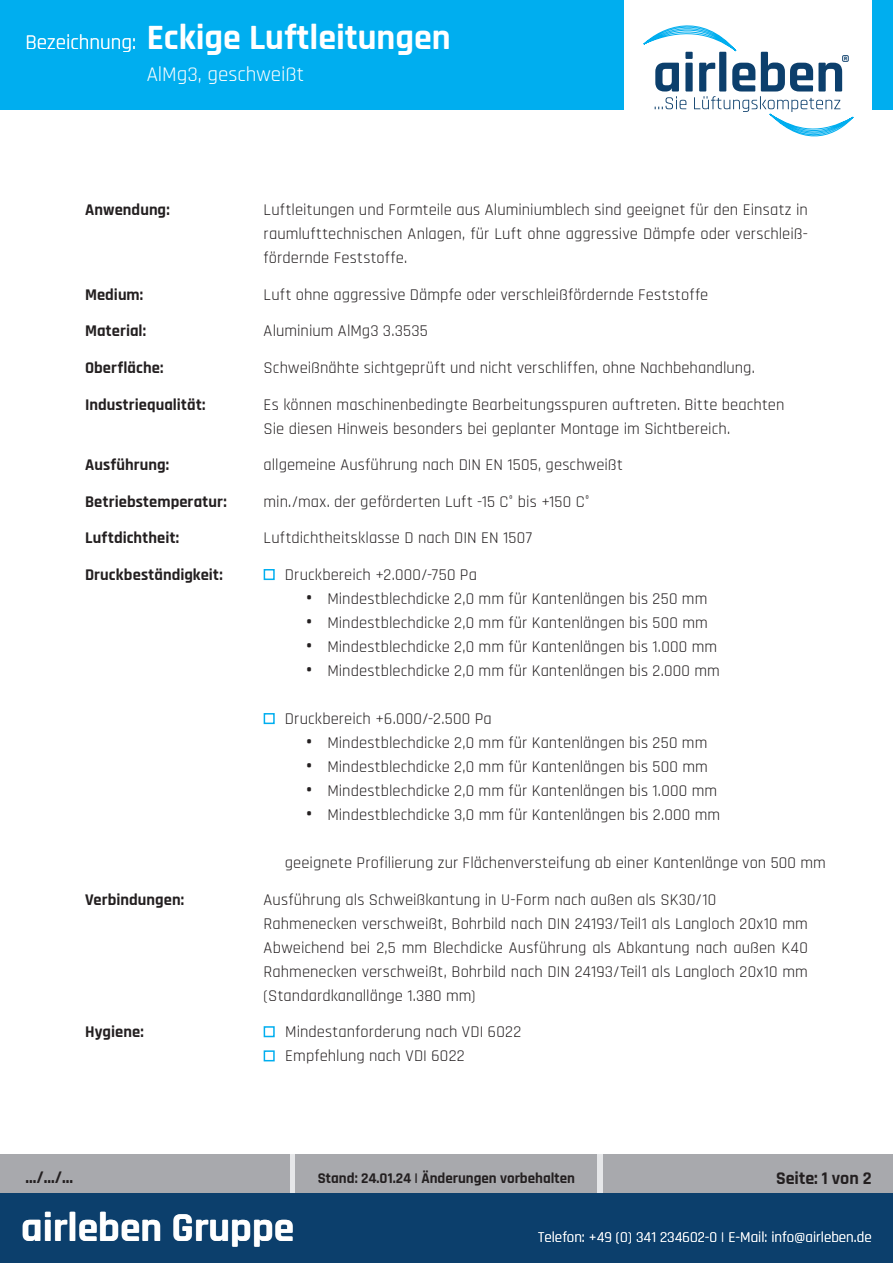
<style>
.page{position:relative;width:893px;height:1263px;background:#fff}
.page>*{position:absolute;margin:0;border:0;box-sizing:border-box;transform-origin:0 0}
.t1{font:700 41.55px "Rajdhani";color:#fff}
.t2{font:700 36px "Rajdhani";color:#fff}
.t3{font:21px "Rajdhani";color:#fff}
.t4{font:700 18px "Rajdhani";color:#231f20}
.t5{font:16.5px/24px "Rajdhani";letter-spacing:.005em;color:#231f20;text-align:justify}
.t6{font:700 16.5px "Rajdhani";letter-spacing:.005em;color:#231f20}
.t7{font:15px "Rajdhani";color:#fff}
.t8{font:700 15px "Rajdhani";color:#231f20}
.s1{font-weight:700;font-size:21px}
</style>
<div class="page">
<div style="left:0;top:0;width:893px;height:109px;background:#00aeef"></div>
<div style="left:625px;top:0;width:247px;height:149px;background:#fff"></div>
<svg style="left:643px;top:26px;width:210px;height:110px"></svg>
<div style="left:0;top:1193px;width:893px;height:70px;background:#0c3f6c"></div>
<div style="left:604px;top:1154px;width:289px;height:39px;background:#a8a9ad"></div>
<div style="left:296px;top:1154px;width:301px;height:39px;background:#a8a9ad"></div>
<div style="left:0;top:1154px;width:289px;height:39px;background:#a8a9ad"></div>
<div style="left:264px;top:569px;width:11px;height:11px;background:#fff;border:2px solid #00aeef"></div>
<div style="left:264px;top:713px;width:11px;height:11px;background:#fff;border:2px solid #00aeef"></div>
<div style="left:264px;top:1026px;width:11px;height:11px;background:#fff;border:2px solid #00aeef"></div>
<div style="left:264px;top:1050px;width:11px;height:11px;background:#fff;border:2px solid #00aeef"></div>
<p class="t3" style="left:26px;top:31px;width:112px">Bezeichnung:</p>
<p class="t2" style="left:147px;top:16px;width:305px">Eckige Luftleitungen</p>
<p class="t3" style="left:147px;top:62px;width:159px">AlMg3, geschweißt</p>
<p class="t6" style="left:85px;top:200px;width:86px">Anwendung:</p>
<p class="t6" style="left:85px;top:284px;width:60px">Medium:</p>
<p class="t6" style="left:85px;top:321px;width:63px">Material:</p>
<p class="t6" style="left:85px;top:358px;width:80px">Oberfläche:</p>
<p class="t6" style="left:85px;top:394px;width:122px">Industriequalität:</p>
<p class="t6" style="left:85px;top:455px;width:86px">Ausführung:</p>
<p class="t6" style="left:85px;top:491px;width:143px">Betriebstemperatur:</p>
<p class="t6" style="left:85px;top:528px;width:96px">Luftdichtheit:</p>
<p class="t6" style="left:85px;top:565px;width:139px">Druckbeständigkeit:</p>
<p class="t6" style="left:85px;top:889px;width:101px">Verbindungen:</p>
<p class="t6" style="left:85px;top:1022px;width:60px">Hygiene:</p>
<p class="t5" style="left:264px;top:198px;width:546px">Luftleitungen und Formteile aus Aluminiumblech sind geeignet für den Einsatz in raumlufttechnischen Anlagen, für Luft ohne aggressive Dämpfe oder verschleiß&shy;fördernde Feststoffe.</p>
<p class="t5" style="left:264px;top:283px;width:446px">Luft ohne aggressive Dämpfe oder verschleißfördernde Feststoffe</p>
<p class="t5" style="left:264px;top:320px;width:166px">Aluminium AlMg3 3.3535</p>
<p class="t5" style="left:264px;top:356px;width:493px">Schweißnähte sichtgeprüft und nicht verschliffen, ohne Nachbehandlung.</p>
<p class="t5" style="left:264px;top:393px;width:522px">Es können maschinenbedingte Bearbeitungsspuren auftreten. Bitte beachten<br>Sie diesen Hinweis besonders bei geplanter Montage im Sichtbereich.</p>
<p class="t5" style="left:264px;top:453px;width:361px">allgemeine Ausführung nach DIN EN 1505, geschweißt</p>
<p class="t5" style="left:264px;top:490px;width:328px">min./max. der geförderten Luft -15 C° bis +150 C°</p>
<p class="t5" style="left:264px;top:527px;width:270px">Luftdichtheitsklasse D nach DIN EN 1507</p>
<p class="t5" style="left:285px;top:563px;width:194px">Druckbereich +2.000/-750 Pa</p>
<p class="t5" style="left:306px;top:587px;width:403px"><span class="s1">•</span> Mindestblechdicke 2,0 mm für Kantenlängen bis 250 mm</p>
<p class="t5" style="left:306px;top:611px;width:403px"><span class="s1">•</span> Mindestblechdicke 2,0 mm für Kantenlängen bis 500 mm</p>
<p class="t5" style="left:306px;top:635px;width:412px"><span class="s1">•</span> Mindestblechdicke 2,0 mm für Kantenlängen bis 1.000 mm</p>
<p class="t5" style="left:306px;top:659px;width:415px"><span class="s1">•</span> Mindestblechdicke 2,0 mm für Kantenlängen bis 2.000 mm</p>
<p class="t5" style="left:285px;top:707px;width:208px">Druckbereich +6.000/-2.500 Pa</p>
<p class="t5" style="left:306px;top:731px;width:403px"><span class="s1">•</span> Mindestblechdicke 2,0 mm für Kantenlängen bis 250 mm</p>
<p class="t5" style="left:306px;top:755px;width:403px"><span class="s1">•</span> Mindestblechdicke 2,0 mm für Kantenlängen bis 500 mm</p>
<p class="t5" style="left:306px;top:779px;width:412px"><span class="s1">•</span> Mindestblechdicke 2,0 mm für Kantenlängen bis 1.000 mm</p>
<p class="t5" style="left:306px;top:803px;width:415px"><span class="s1">•</span> Mindestblechdicke 3,0 mm für Kantenlängen bis 2.000 mm</p>
<p class="t5" style="left:285px;top:851px;width:542px">geeignete Profilierung zur Flächenversteifung ab einer Kantenlänge von 500 mm</p>
<p class="t5" style="left:264px;top:888px;width:454px">Ausführung als Schweißkantung in U-Form nach außen als SK30/10</p>
<p class="t5" style="left:264px;top:912px;width:546px">Rahmenecken verschweißt, Bohrbild nach DIN 24193/Teil1 als Langloch 20x10 mm Abweichend bei 2,5 mm Blechdicke Ausführung als Abkantung nach außen K40<br>Rahmenecken verschweißt, Bohrbild nach DIN 24193/Teil1 als Langloch 20x10 mm (Standardkanallänge 1.380 mm)</p>
<p class="t5" style="left:285px;top:1020px;width:237px">Mindestanforderung nach VDI 6022<br>Empfehlung nach VDI 6022</p>
<p class="t4" style="left:26px;top:1166px;width:49px">.../.../...</p>
<p class="t8" style="left:318px;top:1168px;width:259px">Stand: 24.01.24 | Änderungen vorbehalten</p>
<p class="t4" style="left:776px;top:1167px;width:97px">Seite: 1 von 2</p>
<p class="t1" style="left:21px;top:1202px;width:275px">airleben Gruppe</p>
<p class="t7" style="left:538px;top:1228px;width:335px">Telefon: +49 (0) 341 234602-0 | E-Mail: info@airleben.de</p>
</div>
